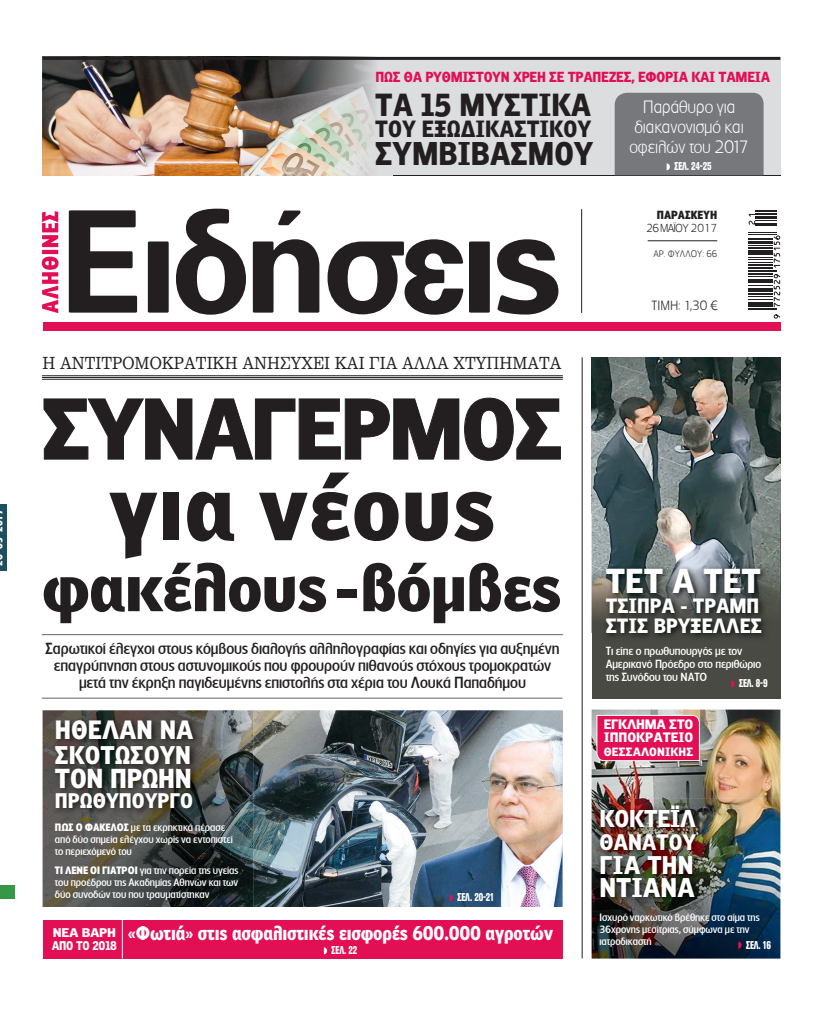
<style>
.page{position:relative;width:823px;height:1021px;background:#fff}
.page>*{position:absolute;margin:0;border:0;box-sizing:border-box;transform-origin:0 0}
.t1{font:900 89.1px "PF Bell Gothic Text";letter-spacing:.005em;color:#231f20}
.t2{font:900 81.9px "PF Bell Gothic Text";letter-spacing:-.025em;color:#231f20}
.t3{font:900 63.9px "PF Bell Gothic Text";letter-spacing:-.015em;color:#231f20}
.t4{font:900 33px "PF Bell Gothic Text";color:#fff;scale:.95 1}
.t5{font:900 31.3px "PF Bell Gothic Text";color:#231f20;scale:.92 1}
.t6{font:900 30.4px "PF Bell Gothic Text";color:#231f20;scale:.92 1}
.t7{font:900 26.1px "PF Bell Gothic Text";letter-spacing:-.01em;color:#fff;scale:.95 1}
.t8{font:900 25.8px "PF Bell Gothic Text";color:#fff;scale:.95 1}
.t9{font:900 25.2px "PF Bell Gothic Text";color:#fff;scale:.95 1}
.t10{font:900 24.4px "PF Bell Gothic Text";color:#fff;scale:.95 1}
.t11{font:900 24.3px "PF Bell Gothic Text";letter-spacing:.01em;color:#fff;scale:.95 1}
.t12{font:900 23.1px "PF Bell Gothic Text";letter-spacing:-.01em;color:#fff;scale:.95 1}
.t13{font:900 22.4px "PF Bell Gothic Text";color:#231f20;scale:.92 1}
.t14{font:900 21.4px "PF Bell Gothic Text";letter-spacing:-.005em;color:#fff;scale:.95 1}
.t15{font:900 20.1px "PF Bell Gothic Text";color:#fff;scale:.95 1}
.t16{font:900 19.7px/19.9px "PF Bell Gothic Text";color:#fff;scale:.95 1}
.t17{font:900 19px "PF Bell Gothic Text";letter-spacing:-.01em;color:#fff;scale:.73 1}
.t18{font:300 17px/20px "PF Lounge";letter-spacing:-.005em;color:#fff;text-align:center}
.t19{font:16.8px "PF Clarendon";color:#231f20;scale:.86 1}
.t20{font:500 15px/17px "PF Lounge";letter-spacing:-.005em;color:#231f20;text-align:center}
.t21{font:900 13.9px "PF Bell Gothic Text";letter-spacing:-.02em;color:#e20f55;scale:.94 1}
.t22{font:900 13px/13.2px "PF Bell Gothic Text";color:#fff}
.t23{font:300 12.7px "PF Lounge";color:#231f20}
.t24{font:900 12px/13px "PF Bell Gothic Text";letter-spacing:-.02em;color:#fff;scale:1.09 1}
.t25{font:900 11.6px "PF Akzidenz Text Cond";letter-spacing:-.02em;color:#fff;scale:.81 1}
.t26{font:900 11.4px "PF Bell Gothic Text";letter-spacing:.01em;color:#fff}
.t27{font:500 11px/13px "PF Lounge";letter-spacing:-.01em;color:#fff}
.t28{font:300 11px "PF Lounge";letter-spacing:-.07em;color:#231f20}
.t29{font:700 11px "PF Lounge";color:#231f20}
.t30{font:500 10px/12px "PF Lounge";letter-spacing:-.005em;color:#fff}
.t31{font:300 9px "PF Lounge";color:#231f20}
.s1{font-weight:700}
</style>
<div class="page">
<div style="left:591px;top:513px;width:189px;height:186px;background:#494a44"></div>
<img style="left:591px;top:709px;width:189px;height:89px">
<div style="left:43px;top:919px;width:519px;height:39px;background:#e20f55"></div>
<div style="left:43px;top:58px;width:737px;height:117px;background:#dcdddf"></div>
<div style="left:43px;top:322px;width:737px;height:8px;background:#e20f55"></div>
<svg style="left:748px;top:210px;width:32px;height:109px"></svg>
<hr style="left:647px;top:240px;width:69px;height:1px;background:#231f20">
<hr style="left:581px;top:209px;width:1px;height:104px;background:#231f20">
<svg style="left:69px;top:209px;width:489px;height:106px"></svg>
<svg style="left:42px;top:211px;width:17px;height:102px"></svg>
<svg style="left:277px;top:210px;width:23px;height:15px"></svg>
<div style="left:0;top:504px;width:7px;height:66px;background:#1d505e"></div>
<div style="left:0;top:885px;width:15px;height:13px;background:#359847"></div>
<svg style="left:324px;top:947px;width:3px;height:7px"></svg>
<svg style="left:595px;top:714px;width:104px;height:47px;background:#e12160"></svg>
<hr style="left:581px;top:357px;width:1px;height:601px;background:#231f20">
<hr style="left:43px;top:175px;width:737px;height:1px;background:#231f20">
<img style="left:591px;top:357px;width:189px;height:276px">
<img style="left:43px;top:60px;width:332px;height:115px">
<div style="left:614px;top:93px;width:149px;height:82px;background:#76787b"></div>
<img style="left:253px;top:710px;width:309px;height:197px">
<img style="left:43px;top:710px;width:210px;height:32px">
<img style="left:43px;top:742px;width:29px;height:165px">
<img style="left:193px;top:742px;width:60px;height:165px">
<img style="left:72px;top:816px;width:121px;height:91px">
<img style="left:591px;top:798px;width:189px;height:160px">
<img style="left:595px;top:801px;width:108px;height:104px">
<img style="left:51px;top:716px;width:150px;height:100px">
<svg style="left:737px;top:941px;width:4px;height:7px"></svg>
<svg style="left:43px;top:397px;width:518px;height:64px"></svg>
<hr style="left:42px;top:375px;width:520px;height:1px;background:#231f20">
<hr style="left:42px;top:377px;width:520px;height:1px;background:#231f20">
<hr style="left:42px;top:379px;width:520px;height:1px;background:#231f20">
<hr style="left:43px;top:57px;width:737px;height:3px;background:#231f20">
<hr style="left:42px;top:634px;width:520px;height:1px;background:#636366">
<hr style="left:42px;top:698px;width:520px;height:1px;background:#636366">
<img style="left:481px;top:723px;width:47px;height:68px">
<img style="left:411px;top:846px;width:61px;height:61px">
<hr style="left:122px;top:919px;width:1px;height:39px;background:#fff">
<svg style="left:449px;top:894px;width:4px;height:7px"></svg>
<img style="left:601px;top:564px;width:167px;height:74px">
<svg style="left:731px;top:680px;width:3px;height:7px"></svg>
<h3 class="t21" style="left:375px;top:68px;width:421px">ΠΩΣ ΘΑ ΡΥΘΜΙΣΤΟΥΝ ΧΡΕΗ ΣΕ ΤΡΑΠΕΖΕΣ, ΕΦΟΡΙΑ ΚΑΙ ΤΑΜΕΙΑ</h3>
<h3 class="t18" style="left:629px;top:97px;width:120px">Παράθυρο για διακανονισμό και οφειλών του 2017</h3>
<p class="t25" style="left:674px;top:160px;width:47px">ΣΕΛ. 24-25</p>
<h3 class="t6" style="left:375px;top:85px;width:236px">ΤΑ 15 ΜΥΣΤΙΚΑ</h3>
<h3 class="t13" style="left:375px;top:115px;width:236px">ΤΟΥ ΕΞΩ∆ΙΚΑΣΤΙΚΟΥ</h3>
<h3 class="t5" style="left:375px;top:134px;width:238px">ΣΥΜΒΙΒΑΣΜΟΥ</h3>
<p class="t29" style="left:656px;top:208px;width:62px">ΠΑΡΑΣΚΕΥΗ</p>
<p class="t28" style="left:646px;top:222px;width:72px">26 ΜΑΪΟΥ 2017</p>
<p class="t31" style="left:653px;top:248px;width:65px">ΑΡ. ΦΥΛΛΟΥ: 66</p>
<h3 class="t19" style="left:43px;top:354px;width:604px">Η ΑΝΤΙΤΡΟΜΟΚΡΑΤΙΚΗ ΑΝΗΣΥΧΕΙ ΚΑΙ ΓΙΑ ΑΛΛΑ ΧΤΥΠΗΜΑΤΑ</h3>
<h2 class="t2" style="left:42px;top:377px;width:522px">ΣΥΝΑΓΕΡΜΟΣ</h2>
<h1 class="t1" style="left:109px;top:451px;width:387px">για νέους</h1>
<h3 class="t3" style="left:42px;top:547px;width:521px">φακέλους - βόµβες</h3>
<h3 class="t20" style="left:46px;top:640px;width:515px">Σαρωτικοί έλεγχοι στους κόμβους διαλογής αλληλογραφίας και οδηγίες για αυξημένη επαγρύπνηση στους αστυνομικούς που φρουρούν πιθανούς στόχους τρομοκρατών μετά την έκρηξη παγιδευμένης επιστολής στα χέρια του Λουκά Παπαδήμου</h3>
<h3 class="t9" style="left:55px;top:714px;width:147px">ΗΘΕΛΑΝ ΝΑ</h3>
<h3 class="t10" style="left:55px;top:739px;width:145px">ΣΚΟΤΩΣΟΥΝ</h3>
<h3 class="t7" style="left:55px;top:761px;width:145px">ΤΟΝ ΠΡΩΗΝ</h3>
<h3 class="t15" style="left:55px;top:788px;width:147px">ΠΡΩΘΥΠΟΥΡΓΟ</h3>
<p class="t30" style="left:55px;top:821px;width:179px"><span class="s1">ΠΩΣ Ο ΦΑΚΕΛΟΣ</span> με τα εκρηκτικά πέρασε από δύο σημεία ελέγχου χωρίς να εντοπιστεί το περιεχόμενό του</p>
<p class="t30" style="left:55px;top:864px;width:185px;text-align:justify"><span class="s1">ΤΙ ΛΕΝΕ ΟΙ ΓΙΑΤΡΟΙ</span> για την πορεία της υγείας του προέδρου της Ακαδημίας Αθηνών και των δύο συνοδών του που τραυματίστηκαν</p>
<p class="t25" style="left:457px;top:891px;width:46px">ΣΕΛ. 20-21</p>
<p class="t24" style="left:52px;top:926px;width:61px">ΝΕΑ ΒΑΡΗ<br>ΑΠΟ ΤΟ 2018</p>
<h3 class="t17" style="left:128px;top:921px;width:584px">«Φωτιά» στις ασφαλιστικές εισφορές 600.000 αγροτών</h3>
<p class="t25" style="left:331px;top:943px;width:33px">ΣΕΛ. 22</p>
<p class="t23" style="left:651px;top:298px;width:68px">ΤΙΜΗ: 1,30 €</p>
<h3 class="t4" style="left:605px;top:560px;width:165px">ΤΕΤ Α ΤΕΤ</h3>
<h3 class="t16" style="left:605px;top:595px;width:166px">ΤΣΙΠΡΑ - ΤΡΑΜΠ<br>ΣΤΙΣ ΒΡΥΞΕΛΛΕΣ</h3>
<p class="t27" style="left:605px;top:644px;width:157px">Τι είπε ο πρωθυπουργός με τον<br>Αμερικανό Πρόεδρο στο περιθώριο της Συνόδου του ΝΑΤΟ</p>
<p class="t25" style="left:738px;top:677px;width:37px">ΣΕΛ. 8-9</p>
<h3 class="t22" style="left:603px;top:717px;width:91px">ΕΓΚΛΗΜΑ ΣΤΟ<br>ΙΠΠΟΚΡΑΤΕΙΟ</h3>
<p class="t26" style="left:603px;top:744px;width:91px">ΘΕΣΣΑΛΟΝΙΚΗΣ</p>
<h3 class="t12" style="left:599px;top:803px;width:103px">ΚΟΚΤΕΪΛ</h3>
<h3 class="t14" style="left:599px;top:828px;width:103px">ΘΑΝΑΤΟΥ</h3>
<h3 class="t11" style="left:599px;top:849px;width:100px">ΓΙΑ ΤΗΝ</h3>
<h3 class="t8" style="left:599px;top:871px;width:102px">ΝΤΙΑΝΑ</h3>
<p class="t30" style="left:599px;top:911px;width:161px">Ισχυρό ναρκωτικό βρέθηκε στο αίμα της<br>36χρονης μεσίτριας, σύμφωνα με την ιατροδικαστή</p>
<p class="t25" style="left:745px;top:938px;width:32px">ΣΕΛ. 16</p>
</div>
